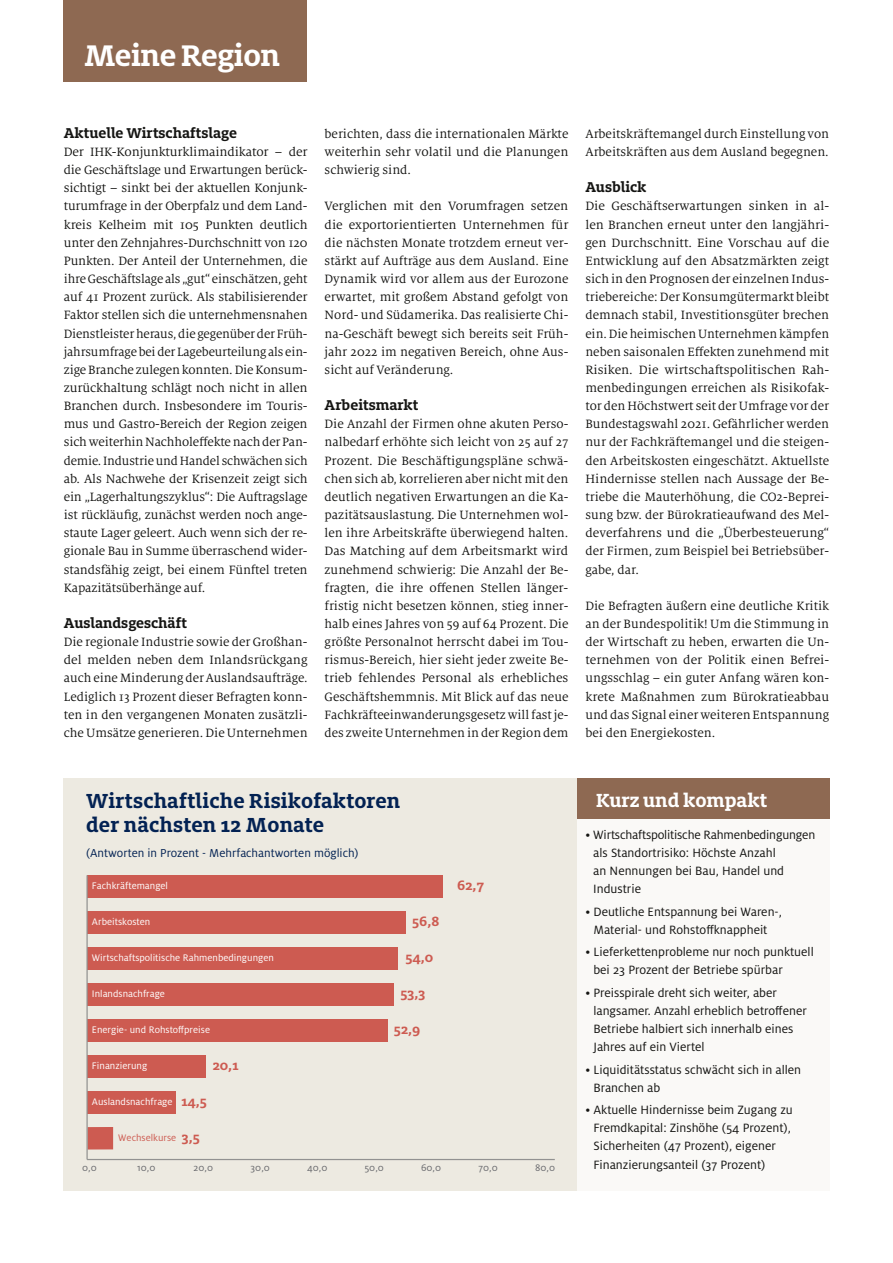
<style>
.page{position:relative;width:893px;height:1263px;background:#fff}
.page>*{position:absolute;margin:0;border:0;box-sizing:border-box;transform-origin:0 0}
.t1{font:700 33px "Milo Slab Pro";letter-spacing:-.015em;color:#fff}
.t2{font:700 22.5px/24px "Milo Slab Pro";letter-spacing:.01em;color:#032253}
.t3{font:700 21px "Milo Slab Pro";color:#fff}
.t4{font:700 15.75px "Milo Slab Pro";color:#141412}
.t5{font:700 14.85px "Milo Slab Pro";color:#cd5b51}
.t6{font:13.35px/18.1px "Milo Serif Pro";color:#141412;text-align:justify}
.t7{font:13.35px/18.1px "Milo Pro";color:#141412}
.t8{font:12.75px "Milo Pro";color:#032253}
.t9{font:10.5px "Milo Pro";color:#fff}
.t10{font:10.5px "Milo Pro";color:#68696d}
.t11{font:10.5px "Milo Pro";color:#cd5b51}
.s1{font-family:"Milo Slab Pro";font-weight:700;font-size:14.85px;color:#cd5b51}
.s2{font-family:"Milo Slab Pro";font-weight:700;font-size:14.85px}
</style>
<div class="page">
<div style="left:64px;top:778px;width:513px;height:413px;background:#edeae1"></div>
<hr style="left:87px;top:1159px;width:468px;height:1px;background:#929291">
<div style="left:88px;top:875px;width:355px;height:22px;background:#cd5b51"></div>
<div style="left:88px;top:911px;width:318px;height:22px;background:#cd5b51"></div>
<div style="left:88px;top:947px;width:310px;height:22px;background:#cd5b51"></div>
<div style="left:88px;top:983px;width:306px;height:22px;background:#cd5b51"></div>
<div style="left:88px;top:1019px;width:300px;height:22px;background:#cd5b51"></div>
<div style="left:88px;top:1055px;width:118px;height:22px;background:#cd5b51"></div>
<div style="left:88px;top:1091px;width:88px;height:22px;background:#cd5b51"></div>
<div style="left:88px;top:1127px;width:25px;height:22px;background:#cd5b51"></div>
<hr style="left:86px;top:875px;width:2px;height:284px;background:#929291">
<div style="left:577px;top:811px;width:252px;height:380px;background:#faf9f7"></div>
<div style="left:577px;top:778px;width:252px;height:41px;background:#8e6952"></div>
<div style="left:64px;top:0;width:243px;height:82px;background:#8e6952"></div>
<h1 class="t1" style="left:84px;top:34px;width:198px">Meine Region</h1>
<p class="t4" style="left:64px;top:123px;width:175px">Aktuelle Wirtschaftslage</p>
<p class="t6" style="left:64px;top:143px;width:245px">Der IHK-Konjunkturklimaindikator – der die Geschäftslage und Erwartungen berück&shy;sichtigt – sinkt bei der aktuellen Konjunk&shy;turumfrage in der Oberpfalz und dem Land&shy;kreis Kelheim mit 105 Punkten deutlich unter den Zehnjahres-Durchschnitt von 120<br>Punkten. Der Anteil der Unternehmen, die ihre Geschäftslage als „gut“ einschätzen, geht auf 41 Prozent zurück. Als stabilisierender Faktor stellen sich die unternehmensnahen Dienstleister heraus, die gegenüber der Früh&shy;jahrsumfrage bei der Lagebeurteilung als ein&shy;zige Branche zulegen konnten. Die Konsum&shy;zurückhaltung schlägt noch nicht in allen Branchen durch. Insbesondere im Touris&shy;mus und Gastro-Bereich der Region zeigen sich weiterhin Nachholeffekte nach der Pan&shy;demie. Industrie und Handel schwächen sich ab. Als Nachwehe der Krisenzeit zeigt sich ein „Lagerhaltungszyklus“: Die Auftragslage ist rückläufig, zunächst werden noch ange&shy;staute Lager geleert. Auch wenn sich der re&shy;gionale Bau in Summe überraschend wider&shy;standsfähig zeigt, bei einem Fünftel treten Kapazitätsüberhänge auf.</p>
<p class="t4" style="left:64px;top:613px;width:125px">Auslandsgeschäft</p>
<p class="t6" style="left:64px;top:633px;width:245px">Die regionale Industrie sowie der Großhan&shy;del melden neben dem Inlandsrückgang auch eine Minderung der Auslandsaufträge.<br>Lediglich 13 Prozent dieser Befragten konn&shy;ten in den vergangenen Monaten zusätzli&shy;che Umsätze generieren. Die Unternehmen</p>
<p class="t6" style="left:325px;top:125px;width:245px">berichten, dass die internationalen Märkte weiterhin sehr volatil und die Planungen schwierig sind.</p>
<p class="t6" style="left:325px;top:197px;width:245px">Verglichen mit den Vorumfragen setzen die exportorientierten Unternehmen für die nächsten Monate trotzdem erneut ver&shy;stärkt auf Aufträge aus dem Ausland. Eine Dynamik wird vor allem aus der Eurozone erwartet, mit großem Abstand gefolgt von Nord- und Südamerika. Das realisierte Chi&shy;na-Geschäft bewegt sich bereits seit Früh&shy;jahr 2022 im negativen Bereich, ohne Aus&shy;sicht auf Veränderung.</p>
<p class="t4" style="left:325px;top:395px;width:95px">Arbeitsmarkt</p>
<p class="t6" style="left:325px;top:415px;width:245px">Die Anzahl der Firmen ohne akuten Perso&shy;nalbedarf erhöhte sich leicht von 25 auf 27<br>Prozent. Die Beschäftigungspläne schwä&shy;chen sich ab, korrelieren aber nicht mit den deutlich negativen Erwartungen an die Ka&shy;pazitätsauslastung. Die Unternehmen wol&shy;len ihre Arbeitskräfte überwiegend halten.<br>Das Matching auf dem Arbeitsmarkt wird zunehmend schwierig: Die Anzahl der Be&shy;fragten, die ihre offenen Stellen länger&shy;fristig nicht besetzen können, stieg inner&shy;halb eines Jahres von 59 auf 64 Prozent. Die größte Personalnot herrscht dabei im Tou&shy;rismus-Bereich, hier sieht jeder zweite Be&shy;trieb fehlendes Personal als erhebliches Geschäftshemmnis. Mit Blick auf das neue Fachkräfteeinwanderungsgesetz will fast je&shy;des zweite Unternehmen in der Region dem</p>
<p class="t6" style="left:585px;top:125px;width:245px">Arbeitskräftemangel durch Einstellung von<br>Arbeitskräften aus dem Ausland begegnen.</p>
<p class="t4" style="left:585px;top:177px;width:62px">Ausblick</p>
<p class="t6" style="left:585px;top:197px;width:245px">Die Geschäftserwartungen sinken in al&shy;len Branchen erneut unter den langjähri&shy;gen Durchschnitt. Eine Vorschau auf die Entwicklung auf den Absatzmärkten zeigt sich in den Prognosen der einzelnen Indus&shy;triebereiche: Der Konsumgütermarkt bleibt demnach stabil, Investitionsgüter brechen ein. Die heimischen Unternehmen kämpfen neben saisonalen Effekten zunehmend mit Risiken. Die wirtschaftspolitischen Rah&shy;menbedingungen erreichen als Risikofak&shy;tor den Höchstwert seit der Umfrage vor der Bundestagswahl 2021. Gefährlicher werden nur der Fachkräftemangel und die steigen&shy;den Arbeitskosten eingeschätzt. Aktuellste Hindernisse stellen nach Aussage der Be&shy;triebe die Mauterhöhung, die CO2-Beprei&shy;sung bzw. der Bürokratieaufwand des Mel&shy;deverfahrens und die „Überbesteuerung“ der Firmen, zum Beispiel bei Betriebsüber&shy;gabe, dar.</p>
<p class="t6" style="left:585px;top:597px;width:245px">Die Befragten äußern eine deutliche Kritik an der Bundespolitik! Um die Stimmung in der Wirtschaft zu heben, erwarten die Un&shy;ternehmen von der Politik einen Befrei&shy;ungsschlag – ein guter Anfang wären kon&shy;krete Maßnahmen zum Bürokratieabbau und das Signal einer weiteren Entspannung bei den Energiekosten.</p>
<h2 class="t2" style="left:86px;top:788px;width:316px">Wirtschaftliche Risikofaktoren der nächsten 12 Monate</h2>
<p class="t8" style="left:86px;top:846px;width:274px">(Antworten in Prozent - Mehrfachantworten möglich)</p>
<p class="t9" style="left:92px;top:880px;width:78px">Fachkräftemangel</p>
<p class="t5" style="left:457px;top:876px;width:28px">62,7</p>
<p class="t9" style="left:92px;top:916px;width:60px">Arbeitskosten</p>
<p class="t5" style="left:412px;top:912px;width:29px">56,8</p>
<p class="t9" style="left:92px;top:952px;width:183px">Wirtschaftspolitische Rahmenbedingungen</p>
<p class="t5" style="left:405px;top:948px;width:29px">54,0</p>
<p class="t9" style="left:92px;top:988px;width:75px">Inlandsnachfrage</p>
<p class="t5" style="left:401px;top:984px;width:26px">53,3</p>
<p class="t9" style="left:92px;top:1024px;width:120px">Energie- und Rohsto-preise</p>
<p class="t5" style="left:394px;top:1020px;width:28px">52,9</p>
<p class="t9" style="left:92px;top:1060px;width:57px">Finanzierung</p>
<p class="t5" style="left:213px;top:1056px;width:27px">20,1</p>
<p class="t9" style="left:92px;top:1096px;width:116px">Auslandsnachfrage <span class="s1">14,5</span></p>
<p class="t11" style="left:118px;top:1132px;width:83px">Wechselkurse <span class="s2">3,5</span></p>
<p class="t10" style="left:82px;top:1162px;width:16px">0,0</p>
<p class="t10" style="left:137px;top:1162px;width:20px">10,0</p>
<p class="t10" style="left:194px;top:1162px;width:21px">20,0</p>
<p class="t10" style="left:251px;top:1162px;width:21px">30,0</p>
<p class="t10" style="left:307px;top:1162px;width:22px">40,0</p>
<p class="t10" style="left:364px;top:1162px;width:21px">50,0</p>
<p class="t10" style="left:421px;top:1162px;width:22px">60,0</p>
<p class="t10" style="left:478px;top:1162px;width:21px">70,0</p>
<p class="t10" style="left:535px;top:1162px;width:22px">80,0</p>
<h3 class="t3" style="left:596px;top:787px;width:173px">Kurz und kompakt</h3>
<p class="t7" style="left:593px;top:826px;width:223px;text-indent:-8px">• Wirtschaftspolitische Rahmenbedingungen als Standortrisiko: Höchste Anzahl<br>an Nennungen bei Bau, Handel und<br>Industrie</p>
<p class="t7" style="left:585px;top:902px;width:198px;text-align:center">• Deutliche Entspannung bei Waren-,<br>Material- und Rohstoffknappheit</p>
<p class="t7" style="left:593px;top:943px;width:222px;text-indent:-8px">• Lieferkettenprobleme nur noch punktuell bei 23 Prozent der Betriebe spürbar</p>
<p class="t7" style="left:593px;top:983px;width:215px;text-indent:-8px">• Preisspirale dreht sich weiter, aber langsamer. Anzahl erheblich betroffener Betriebe halbiert sich innerhalb eines Jahres auf ein Viertel</p>
<p class="t7" style="left:593px;top:1060px;width:209px;text-indent:-8px">• Liquiditätsstatus schwächt sich in allen<br>Branchen ab</p>
<p class="t7" style="left:593px;top:1101px;width:201px;text-indent:-8px">• Aktuelle Hindernisse beim Zugang zu Fremdkapital: Zinshöhe (54 Prozent), Sicherheiten (47 Prozent), eigener Finanzierungsanteil (37 Prozent)</p>
</div>
